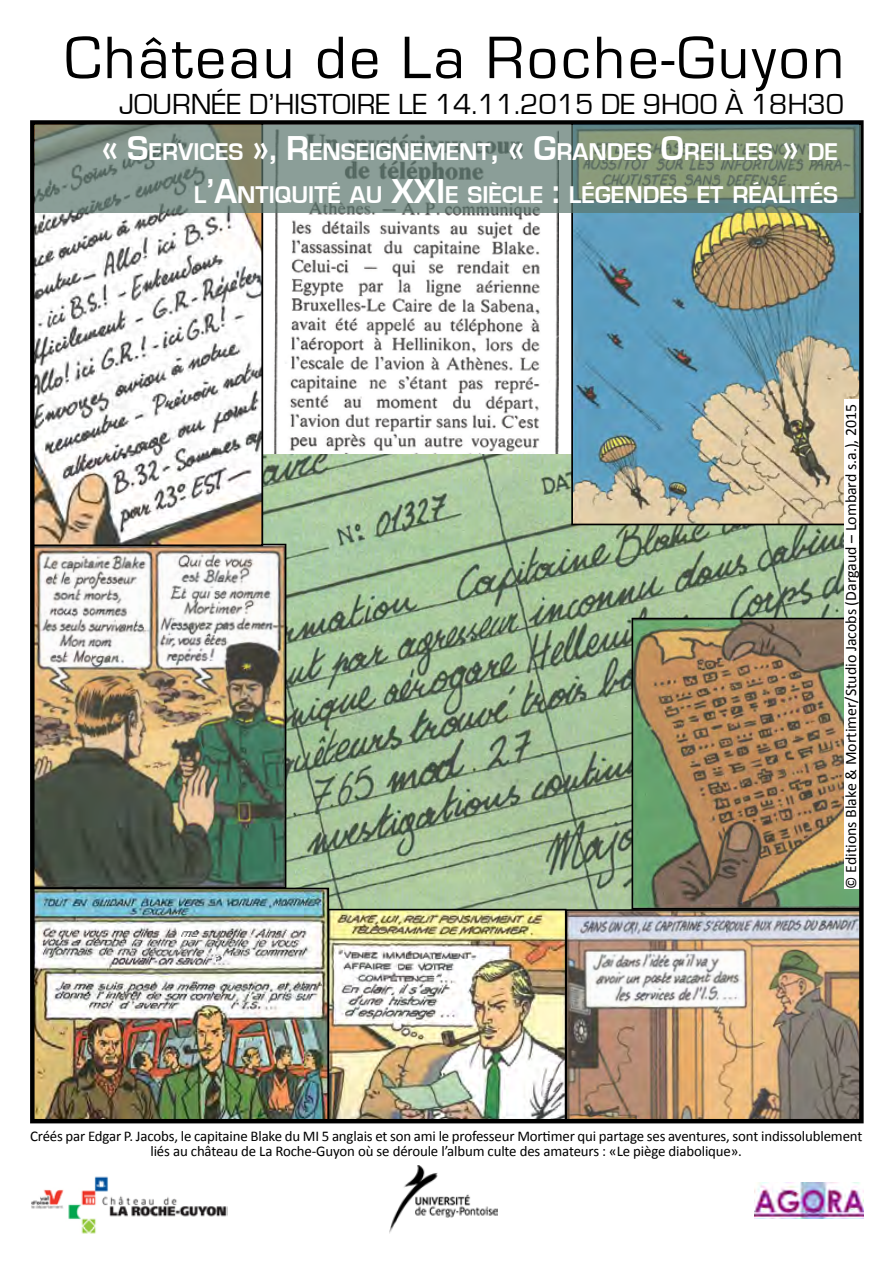
<style>
.page{position:relative;width:893px;height:1263px;background:#fff}
.page>*{position:absolute;margin:0;border:0;box-sizing:border-box;transform-origin:0 0}
.t1{font:62.1px "Eurostile";letter-spacing:.04em;color:#000}
.t2{font:29.85px "Eurostile";color:#000}
.t3{font:700 24.9px/42.8px "Eurostile";color:#fff;text-align:right}
.t4{font:15.9px "Calibri";color:#000}
.t5{font:14.85px/14.9px "Calibri";letter-spacing:-.01em;color:#000;text-align:center}
.s1{font-size:35.7px}
.s2{font-size:14.85px}
</style>
<div class="page">
<img style="left:31px;top:1176px;width:196px;height:58px">
<img style="left:390px;top:1166px;width:107px;height:66px">
<img style="left:755px;top:1182px;width:109px;height:36px">
<img style="left:274px;top:213px;width:285px;height:241px">
<img style="left:263px;top:454px;width:581px;height:455px">
<img style="left:35px;top:544px;width:251px;height:344px">
<img style="left:329px;top:909px;width:236px;height:209px">
<img style="left:565px;top:909px;width:294px;height:209px">
<svg style="left:35px;top:213px;width:228px;height:333px"></svg>
<img style="left:35px;top:888px;width:294px;height:230px">
<img style="left:632px;top:618px;width:227px;height:292px">
<img style="left:571px;top:213px;width:288px;height:312px">
<div style="left:30px;top:120px;width:834px;height:1003px;border:4px solid #000"></div>
<svg style="left:35px;top:125px;width:825px;height:88px;background:#7e9184"></svg>
<div style="left:844px;top:399px;width:15px;height:490px;background:#fff"></div>
<h1 class="t1" style="left:64px;top:24px;width:782px">Château de La Roche-Guyon</h1>
<h2 class="t2" style="left:119px;top:88px;width:727px">JOURNÉE D’HISTOIRE LE 14.11.2015 DE 9H00 À 18H30</h2>
<h3 class="t3" style="left:101px;top:131px;width:738px"><span class="s1">« S</span>ERVICES <span class="s1">», R</span>ENSEIGNEMENT<span class="s1">, « G</span>RANDES <span class="s1">O</span>REILLES <span class="s1">»</span> DE<br>L<span class="s1">’A</span>NTIQUITÉ AU <span class="s1">XXI</span> E SIÈCLE <span class="s1">:</span> LÉGENDES ET RÉALITÉS</h3>
<p class="t4" style="left:841px;top:889px;width:487px;rotate:-90deg"><span class="s2">©</span> Editions Blake &amp; Mortimer/Studio Jacobs (Dargaud – Lombard s.a.), 2015</p>
<p class="t5" style="left:30px;top:1128px;width:834px">Créés par Edgar P. Jacobs, le capitaine Blake du MI 5 anglais et son ami le professeur Mortimer qui partage ses aventures, sont indissolublement liés au château de La Roche-Guyon où se déroule l’album culte des amateurs : «Le piège diabolique».</p>
</div>
